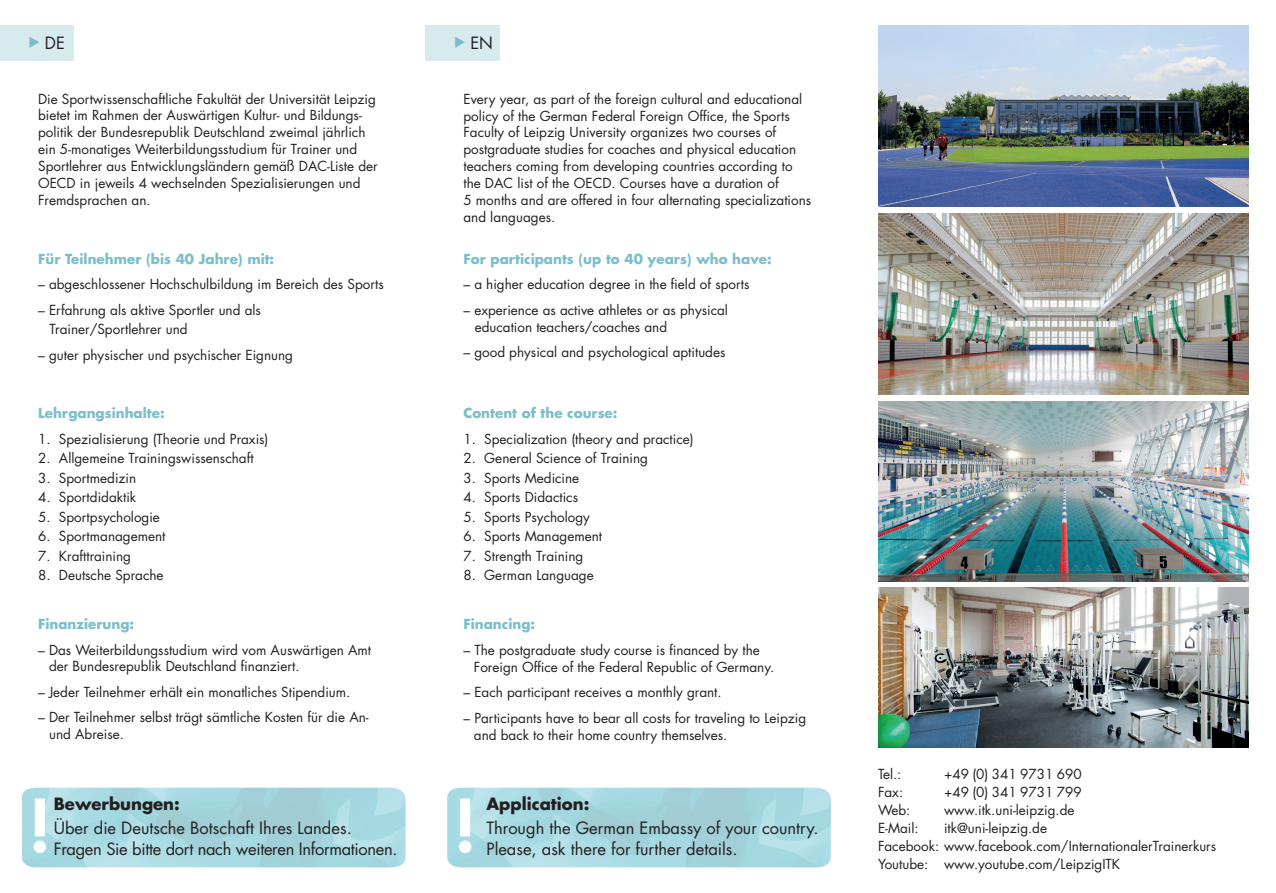
<style>
.page{position:relative;width:1276px;height:893px;background:#fff}
.page>*{position:absolute;margin:0;border:0;box-sizing:border-box;transform-origin:0 0}
.t1{font:800 70.5px "Futura Std";color:#fff}
.t2{font:16.5px/21px "Futura Std";letter-spacing:-.02em;color:#231f20}
.t3{font:16.5px/21px "Futura Std";color:#231f20}
.t4{font:700 16.5px "Futura Std";color:#231f20}
.t5{font:13.5px/17px "Futura Std";color:#231f20}
.t6{font:700 13.5px "Futura Std";color:#7abecc}
.s1{color:#7abecc}
</style>
<div class="page">
<img style="left:22px;top:788px;width:383px;height:79px">
<img style="left:447px;top:788px;width:384px;height:79px">
<div style="left:0;top:26px;width:74px;height:35px;background:#d7ebef"></div>
<div style="left:425px;top:26px;width:74px;height:35px;background:#d7ebef"></div>
<img style="left:878px;top:588px;width:370px;height:160px">
<img style="left:878px;top:214px;width:370px;height:181px">
<img style="left:878px;top:402px;width:370px;height:179px">
<img style="left:878px;top:25px;width:370px;height:182px">
<p class="t3" style="left:29px;top:33px;width:38px"><span class="s1">◆</span> DE</p>
<p class="t3" style="left:454px;top:33px;width:40px"><span class="s1">◆</span> EN</p>
<p class="t5" style="left:38px;top:90px;width:341px">Die Sportwissenschaftliche Fakultät der Universität Leipzig bietet im Rahmen der Auswärtigen Kultur- und Bildungs&shy;politik der Bundesrepublik Deutschland zweimal jährlich ein 5-monatiges Weiterbildungsstudium für Trainer und Sportlehrer aus Entwicklungsländern gemäß DAC-Liste der OECD in jeweils 4 wechselnden Spezialisierungen und Fremdsprachen an.</p>
<p class="t6" style="left:38px;top:250px;width:238px">Für Teilnehmer (bis 40 Jahre) mit:</p>
<p class="t5" style="left:38px;top:276px;width:347px">– abgeschlossener Hochschulbildung im Bereich des Sports</p>
<p class="t5" style="left:49px;top:300px;width:213px;line-height:19.5px;text-indent:-11px">– Erfahrung als aktive Sportler und als<br>Trainer/Sportlehrer und</p>
<p class="t5" style="left:38px;top:346px;width:256px">– guter physischer und psychischer Eignung</p>
<p class="t6" style="left:38px;top:404px;width:128px">Lehrgangsinhalte:</p>
<p class="t5" style="left:38px;top:431px;width:232px">1. Spezialisierung (Theorie und Praxis)</p>
<p class="t5" style="left:38px;top:450px;width:217px">2. Allgemeine Trainingswissenschaft</p>
<p class="t5" style="left:38px;top:470px;width:100px">3. Sportmedizin</p>
<p class="t5" style="left:38px;top:489px;width:100px">4. Sportdidaktik</p>
<p class="t5" style="left:38px;top:509px;width:123px">5. Sportpsychologie</p>
<p class="t5" style="left:38px;top:528px;width:129px">6. Sportmanagement</p>
<p class="t5" style="left:38px;top:548px;width:95px">7. Krafttraining</p>
<p class="t5" style="left:38px;top:567px;width:127px">8. Deutsche Sprache</p>
<p class="t6" style="left:38px;top:615px;width:98px">Finanzierung:</p>
<p class="t5" style="left:49px;top:641px;width:323px;text-indent:-11px">– Das Weiterbildungsstudium wird vom Auswärtigen Amt der Bundesrepublik Deutschland finanziert.</p>
<p class="t5" style="left:38px;top:684px;width:314px">– Jeder Teilnehmer erhält ein monatliches Stipendium.</p>
<p class="t5" style="left:49px;top:709px;width:321px;text-indent:-11px">– Der Teilnehmer selbst trägt sämtliche Kosten für die An&shy;und Abreise.</p>
<h1 class="t1" style="left:28px;top:781px;width:24px">!</h1>
<p class="t4" style="left:54px;top:793px;width:128px">Bewerbungen:</p>
<p class="t2" style="left:54px;top:817px;width:345px">Über die Deutsche Botschaft Ihres Landes.<br>Fragen Sie bitte dort nach weiteren Informationen.</p>
<p class="t5" style="left:463px;top:90px;width:349px">Every year, as part of the foreign cultural and educational policy of the German Federal Foreign Office, the Sports Faculty of Leipzig University organizes two courses of postgraduate studies for coaches and physical education teachers coming from developing countries according to the DAC list of the OECD. Courses have a duration of<br>5 months and are offered in four alternating specializations and languages.</p>
<p class="t6" style="left:463px;top:250px;width:310px">For participants (up to 40 years) who have:</p>
<p class="t5" style="left:463px;top:276px;width:288px">– a higher education degree in the field of sports</p>
<p class="t5" style="left:475px;top:301px;width:255px;text-indent:-11px">– experience as active athletes or as physical education teachers/coaches and</p>
<p class="t5" style="left:463px;top:344px;width:263px">– good physical and psychological aptitudes</p>
<p class="t6" style="left:463px;top:404px;width:155px">Content of the course:</p>
<p class="t5" style="left:463px;top:431px;width:232px">1. Specialization (theory and practice)</p>
<p class="t5" style="left:463px;top:450px;width:186px">2. General Science of Training</p>
<p class="t5" style="left:463px;top:469px;width:117px">3. Sports Medicine</p>
<p class="t5" style="left:463px;top:489px;width:116px">4. Sports Didactics</p>
<p class="t5" style="left:463px;top:508px;width:128px">5. Sports Psychology</p>
<p class="t5" style="left:463px;top:528px;width:140px">6. Sports Management</p>
<p class="t5" style="left:463px;top:547px;width:121px">7. Strength Training</p>
<p class="t5" style="left:463px;top:567px;width:132px">8. German Language</p>
<p class="t6" style="left:463px;top:615px;width:73px">Financing:</p>
<p class="t5" style="left:474px;top:641px;width:302px;text-indent:-10px">– The postgraduate study course is financed by the<br>Foreign Office of the Federal Republic of Germany.</p>
<p class="t5" style="left:463px;top:684px;width:260px">– Each participant receives a monthly grant.</p>
<p class="t5" style="left:474px;top:709px;width:334px;text-indent:-10px">– Participants have to bear all costs for traveling to Leipzig and back to their home country themselves.</p>
<h1 class="t1" style="left:454px;top:781px;width:24px">!</h1>
<p class="t4" style="left:486px;top:793px;width:104px">Application:</p>
<p class="t3" style="left:486px;top:817px;width:333px">Through the German Embassy of your country.<br>Please, ask there for further details.</p>
<p class="t5" style="left:878px;top:766px;width:25px">Tel.:</p>
<p class="t5" style="left:944px;top:766px;width:139px">+49 (0) 341 9731 690</p>
<p class="t5" style="left:878px;top:784px;width:27px">Fax:</p>
<p class="t5" style="left:944px;top:784px;width:139px">+49 (0) 341 9731 799</p>
<p class="t5" style="left:878px;top:802px;width:34px">Web:</p>
<p class="t5" style="left:944px;top:802px;width:132px">www.itk.uni-leipzig.de</p>
<p class="t5" style="left:878px;top:820px;width:42px">E-Mail:</p>
<p class="t5" style="left:878px;top:819px;width:340px;line-height:18px;text-indent:66px">itk@uni-leipzig.de<br>Facebook: www.facebook.com/InternationalerTrainerkurs<br>Youtube: www.youtube.com/leipzigitk</p>
</div>
